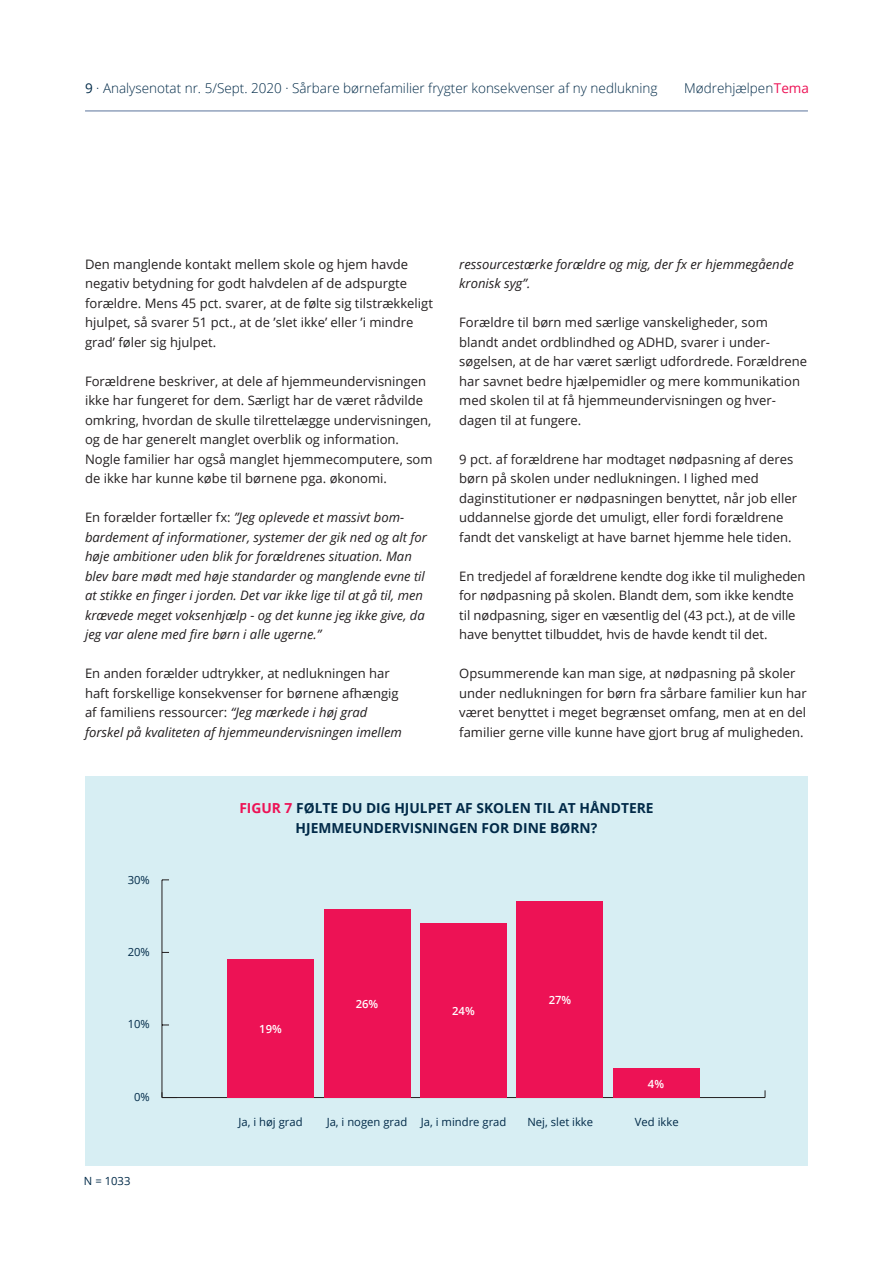
<style>
.page{position:relative;width:893px;height:1263px;background:#fff}
.page>*{position:absolute;margin:0;border:0;box-sizing:border-box;transform-origin:0 0}
.Figurtitler{font:700 13.8px "Open Sans";color:#012a48}
.t1{font:300 13.5px "Open Sans";color:#012a48}
.Brødtekst_8_7_13{font:13.05px/19.5px "Open Sans";color:#231f20}
.Brødtekst_8_7_13-2{font:italic 13.05px/19.5px "Open Sans";color:#231f20}
.Figurtekst{font:11.25px "Open Sans";color:#012a48}
.Figurtal{font:600 11.25px "Open Sans";color:#fff}
.s1{font-weight:400}
.s2{font-weight:400;color:#ed1255}
.s3{font-style:normal}
.s4{font-style:italic}
.s5{color:#ed1255}
</style>
<div class="page">
<hr style="left:85px;top:111px;width:723px;height:1px;background:#5b749b">
<div style="left:85px;top:776px;width:723px;height:389px;background:#d7eef3"></div>
<hr style="left:162px;top:1097px;width:603px;height:1px;background:#231f20">
<hr style="left:162px;top:880px;width:1px;height:217px;background:#231f20">
<div style="left:613px;top:1068px;width:87px;height:30px;background:#ed1255"></div>
<div style="left:517px;top:901px;width:86px;height:197px;background:#ed1255"></div>
<div style="left:420px;top:923px;width:87px;height:175px;background:#ed1255"></div>
<div style="left:324px;top:909px;width:86px;height:189px;background:#ed1255"></div>
<div style="left:227px;top:960px;width:87px;height:138px;background:#ed1255"></div>
<p class="t1" style="left:85px;top:79px;width:574px"><span class="s1">9</span> · Analysenotat nr. 5/Sept. 2020 · Sårbare børnefamilier frygter konsekvenser af ny nedlukning</p>
<p class="t1" style="left:684px;top:79px;width:126px">Mødrehjælpen<span class="s2">Tema</span></p>
<p class="Brødtekst_8_7_13" style="left:85px;top:254px;width:349px">Den manglende kontakt mellem skole og hjem havde negativ betydning for godt halvdelen af de adspurgte forældre. Mens 45 pct. svarer, at de følte sig tilstrækkeligt hjulpet, så svarer 51 pct., at de ’slet ikke’ eller ’i mindre grad’ føler sig hjulpet.</p>
<p class="Brødtekst_8_7_13" style="left:85px;top:371px;width:349px">Forældrene beskriver, at dele af hjemmeundervisningen ikke har fungeret for dem. Særligt har de været rådvilde omkring, hvordan de skulle tilrettelægge undervisningen, og de har generelt manglet overblik og information.<br>Nogle familier har også manglet hjemmecomputere, som de ikke har kunne købe til børnene pga. økonomi.</p>
<p class="Brødtekst_8_7_13-2" style="left:85px;top:507px;width:343px"><span class="s3">En forælder fortæller fx:</span> ”Jeg oplevede et massivt bom&shy;bardement af informationer, systemer der gik ned og alt for høje ambitioner uden blik for forældrenes situation. Man blev bare mødt med høje standarder og manglende evne til at stikke en finger i jorden. Det var ikke lige til at gå til, men krævede meget voksenhjælp - og det kunne jeg ikke give, da jeg var alene med fire børn i alle ugerne.”</p>
<p class="Brødtekst_8_7_13" style="left:85px;top:663px;width:318px">En anden forælder udtrykker, at nedlukningen har haft forskellige konsekvenser for børnene afhængig af familiens ressourcer: <span class="s4">“Jeg mærkede i høj grad forskel på kvaliteten af hjemmeundervisningen imellem</span></p>
<p class="Brødtekst_8_7_13-2" style="left:459px;top:254px;width:336px">ressourcestærke forældre og mig, der fx er hjemmegående kronisk syg”.</p>
<p class="Brødtekst_8_7_13" style="left:459px;top:312px;width:349px">Forældre til børn med særlige vanskeligheder, som blandt andet ordblindhed og ADHD, svarer i under&shy;søgelsen, at de har været særligt udfordrede. Forældrene har savnet bedre hjælpemidler og mere kommunikation med skolen til at få hjemmeundervisningen og hver&shy;dagen til at fungere.</p>
<p class="Brødtekst_8_7_13" style="left:459px;top:449px;width:339px">9 pct. af forældrene har modtaget nødpasning af deres børn på skolen under nedlukningen. I lighed med daginstitutioner er nødpasningen benyttet, når job eller uddannelse gjorde det umuligt, eller fordi forældrene fandt det vanskeligt at have barnet hjemme hele tiden.</p>
<p class="Brødtekst_8_7_13" style="left:459px;top:566px;width:348px">En tredjedel af forældrene kendte dog ikke til muligheden for nødpasning på skolen. Blandt dem, som ikke kendte til nødpasning, siger en væsentlig del (43 pct.), at de ville have benyttet tilbuddet, hvis de havde kendt til det.</p>
<p class="Brødtekst_8_7_13" style="left:459px;top:663px;width:349px">Opsummerende kan man sige, at nødpasning på skoler under nedlukningen for børn fra sårbare familier kun har været benyttet i meget begrænset omfang, men at en del familier gerne ville kunne have gjort brug af muligheden.</p>
<p class="Figurtekst" style="left:128px;top:872px;width:24px">30%</p>
<p class="Figurtekst" style="left:128px;top:944px;width:24px">20%</p>
<p class="Figurtekst" style="left:128px;top:1016px;width:24px">10%</p>
<p class="Figurtekst" style="left:134px;top:1089px;width:17px">0%</p>
<p class="Figurtekst" style="left:84px;top:1173px;width:48px">N = 1033</p>
<p class="Figurtitler" style="left:239px;top:798px;width:416px"><span class="s5">FIGUR 7</span> FØLTE DU DIG HJULPET AF SKOLEN TIL AT HÅNDTERE</p>
<p class="Figurtitler" style="left:296px;top:818px;width:303px">HJEMMEUNDERVISNINGEN FOR DINE BØRN?</p>
<p class="Figurtal" style="left:259px;top:1021px;width:24px">19%</p>
<p class="Figurtal" style="left:356px;top:996px;width:24px">26%</p>
<p class="Figurtal" style="left:452px;top:1003px;width:24px">24%</p>
<p class="Figurtal" style="left:549px;top:992px;width:24px">27%</p>
<p class="Figurtal" style="left:648px;top:1076px;width:18px">4%</p>
<p class="Figurtekst" style="left:238px;top:1114px;width:66px">Ja, i høj grad</p>
<p class="Figurtekst" style="left:327px;top:1114px;width:82px">Ja, i nogen grad</p>
<p class="Figurtekst" style="left:421px;top:1114px;width:87px">Ja, i mindre grad</p>
<p class="Figurtekst" style="left:527px;top:1114px;width:67px">Nej, slet ikke</p>
<p class="Figurtekst" style="left:635px;top:1114px;width:45px">Ved ikke</p>
</div>
